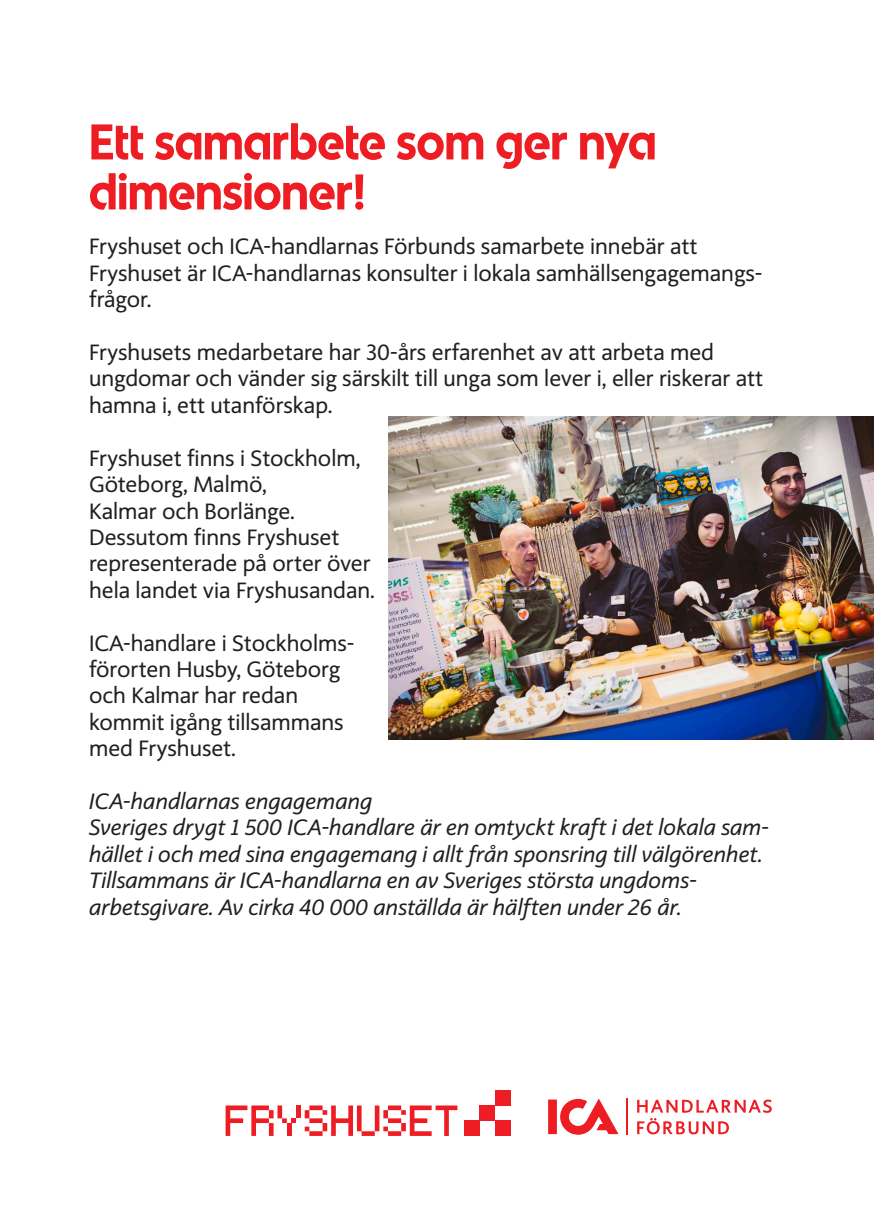
<style>
.page{position:relative;width:874px;height:1225px;background:#fff}
.page>*{position:absolute;margin:0;border:0;box-sizing:border-box;transform-origin:0 0}
.t1{font:700 50px "ICA Rubrik";color:#ee1d23}
.t2{font:22px/26.4px "ICA Text";color:#231f20}
.t3{font:italic 22px/26.4px "ICA Text";color:#231f20}
</style>
<div class="page">
<hr style="left:625px;top:1098px;width:2px;height:36px;background:#ee1d23">
<svg style="left:637px;top:1099px;width:134px;height:13px"></svg>
<svg style="left:637px;top:1118px;width:91px;height:16px"></svg>
<svg style="left:548px;top:1098px;width:70px;height:36px"></svg>
<div style="left:479px;top:1105px;width:16px;height:15px;background:#ee1d23"></div>
<div style="left:464px;top:1120px;width:15px;height:16px;background:#ee1d23"></div>
<div style="left:494px;top:1090px;width:16px;height:15px;background:#ee1d23"></div>
<div style="left:494px;top:1120px;width:16px;height:16px;background:#ee1d23"></div>
<svg style="left:304px;top:1105px;width:70px;height:31px"></svg>
<div style="left:374px;top:1105px;width:5px;height:26px;background:#ee1d23"></div>
<hr style="left:296px;top:1105px;width:4px;height:13px;background:#ee1d23">
<svg style="left:225px;top:1105px;width:71px;height:31px"></svg>
<svg style="left:383px;top:1105px;width:74px;height:31px"></svg>
<img style="left:388px;top:416px;width:485px;height:323px">
<p class="t1" style="left:89px;top:112px;width:568px">Ett samarbete som ger nya</p>
<p class="t1" style="left:89px;top:162px;width:278px">dimensioner!</p>
<p class="t2" style="left:89px;top:234px;width:674px">Fryshuset och ICA-handlarnas Förbunds samarbete innebär att<br>Fryshuset är ICA-handlarnas konsulter i lokala samhällsengagemangs&shy;frågor.</p>
<p class="t2" style="left:89px;top:339px;width:675px">Fryshusets medarbetare har 30-års erfarenhet av att arbeta med ungdomar och vänder sig särskilt till unga som lever i, eller riskerar att hamna i, ett utanförskap.</p>
<p class="t2" style="left:89px;top:445px;width:287px">Fryshuset finns i Stockholm,<br>Göteborg, Malmö,<br>Kalmar och Borlänge.<br>Dessutom finns Fryshuset representerade på orter över hela landet via Fryshusandan.</p>
<p class="t2" style="left:89px;top:630px;width:267px">ICA-handlare i Stockholms&shy;förorten Husby, Göteborg och Kalmar har redan kommit igång tillsammans med Fryshuset.</p>
<p class="t3" style="left:89px;top:788px;width:681px">ICA-handlarnas engagemang<br>Sveriges drygt 1 500 ICA-handlare är en omtyckt kraft i det lokala sam&shy;hället i och med sina engagemang i allt från sponsring till välgörenhet.</p>
<p class="t3" style="left:89px;top:867px;width:609px">Tillsammans är ICA-handlarna en av Sveriges största ungdoms&shy;arbetsgivare. Av cirka 40 000 anställda är hälften under 26 år.</p>
</div>
